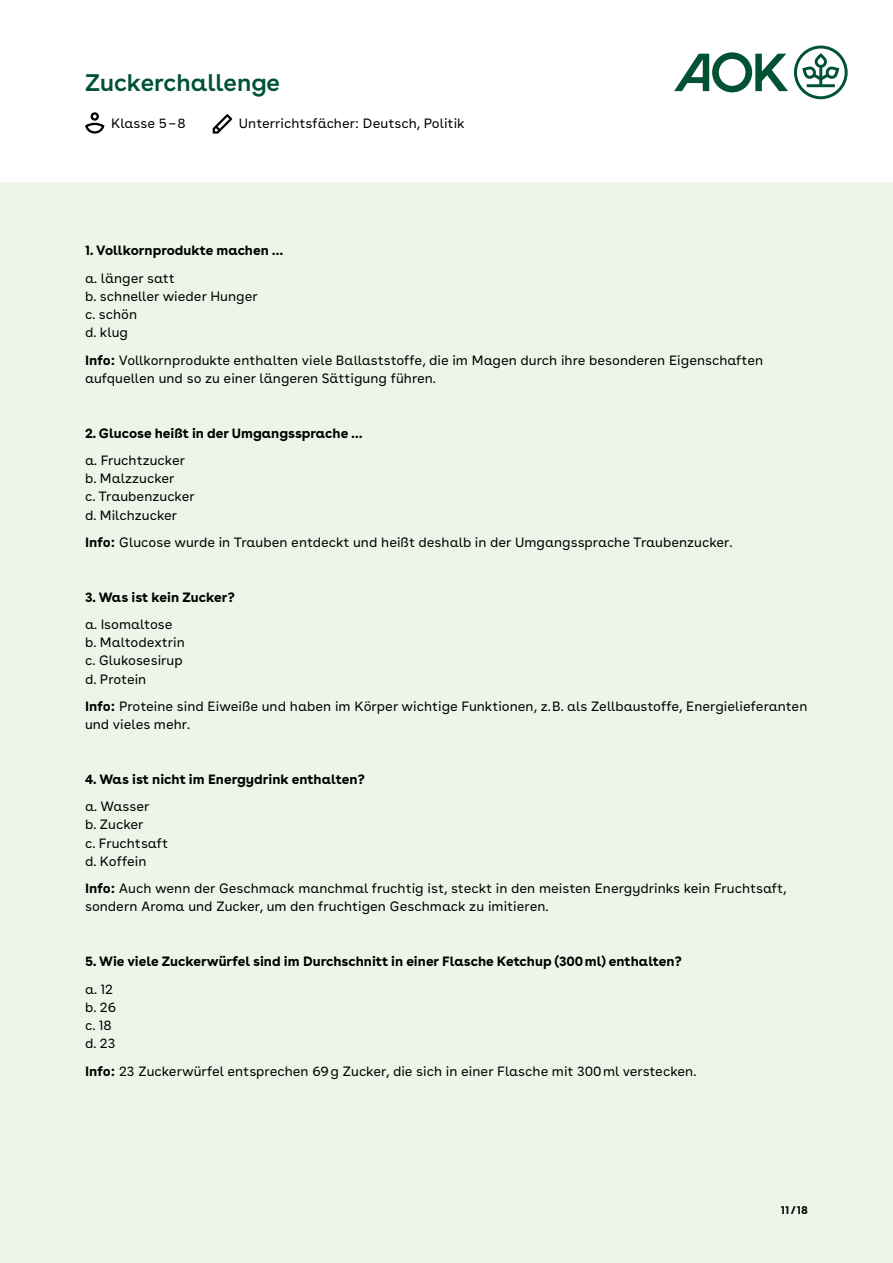
<style>
.page{position:relative;width:893px;height:1263px;background:#fff}
.page>*{position:absolute;margin:0;border:0;box-sizing:border-box;transform-origin:0 0}
.t1{font:600 24px "AOK Buenos Aires";color:#005232}
.t2{font:13.5px/18.1px "AOK Buenos Aires Text";color:#000}
.t3{font:700 13.5px "AOK Buenos Aires";color:#000}
.t4{font:700 11.25px "AOK Buenos Aires Text";color:#000}
.s1{font-weight:700}
</style>
<div class="page">
<div style="left:0;top:182px;width:893px;height:1081px;background:#edf5e9"></div>
<svg style="left:674px;top:46px;width:174px;height:53px"></svg>
<svg style="left:85px;top:112px;width:19px;height:22px"></svg>
<svg style="left:213px;top:114px;width:19px;height:20px"></svg>
<h1 class="t1" style="left:85px;top:63px;width:196px">Zuckerchallenge</h1>
<p class="t2" style="left:111px;top:113px;width:76px">Klasse 5–8</p>
<p class="t2" style="left:239px;top:113px;width:227px">Unterrichtsfächer: Deutsch, Politik</p>
<p class="t3" style="left:85px;top:239px;width:200px">1. Vollkornprodukte machen …</p>
<p class="t2" style="left:85px;top:268px;width:174px">a. länger satt<br>b. schneller wieder Hunger c. schön<br>d. klug</p>
<p class="t2" style="left:85px;top:350px;width:680px"><span class="s1">Info:</span> Vollkornprodukte enthalten viele Ballaststoffe, die im Magen durch ihre besonderen Eigenschaften aufquellen und so zu einer längeren Sättigung führen.</p>
<p class="t3" style="left:85px;top:421px;width:279px">2. Glucose heißt in der Umgangssprache …</p>
<p class="t2" style="left:85px;top:450px;width:111px">a. Fruchtzucker b. Malzzucker<br>c. Traubenzucker d. Milchzucker</p>
<p class="t2" style="left:85px;top:532px;width:649px"><span class="s1">Info:</span> Glucose wurde in Trauben entdeckt und heißt deshalb in der Umgangssprache Traubenzucker.</p>
<p class="t3" style="left:85px;top:585px;width:151px">3. Was ist kein Zucker?</p>
<p class="t2" style="left:85px;top:614px;width:101px">a. Isomaltose b. Maltodextrin c. Glukosesirup d. Protein</p>
<p class="t2" style="left:85px;top:696px;width:724px"><span class="s1">Info:</span> Proteine sind Eiweiße und haben im Körper wichtige Funktionen, z.B. als Zellbaustoffe, Energielieferanten und vieles mehr.</p>
<p class="t3" style="left:85px;top:767px;width:281px">4. Was ist nicht im Energydrink enthalten?</p>
<p class="t2" style="left:85px;top:796px;width:85px">a. Wasser<br>b. Zucker<br>c. Fruchtsaft d. Koffein</p>
<p class="t2" style="left:85px;top:878px;width:703px"><span class="s1">Info:</span> Auch wenn der Geschmack manchmal fruchtig ist, steckt in den meisten Energydrinks kein Fruchtsaft, sondern Aroma und Zucker, um den fruchtigen Geschmack zu imitieren.</p>
<p class="t3" style="left:85px;top:950px;width:598px">5. Wie viele Zuckerwürfel sind im Durchschnitt in einer Flasche Ketchup (300ml) enthalten?</p>
<p class="t2" style="left:85px;top:978px;width:33px">a. 12 b. 26 c. 18 d. 23</p>
<p class="t2" style="left:85px;top:1060px;width:613px"><span class="s1">Info:</span> 23 Zuckerwürfel entsprechen 69g Zucker, die sich in einer Flasche mit 300ml verstecken.</p>
<p class="t4" style="left:781px;top:1200px;width:29px">11/18</p>
</div>
